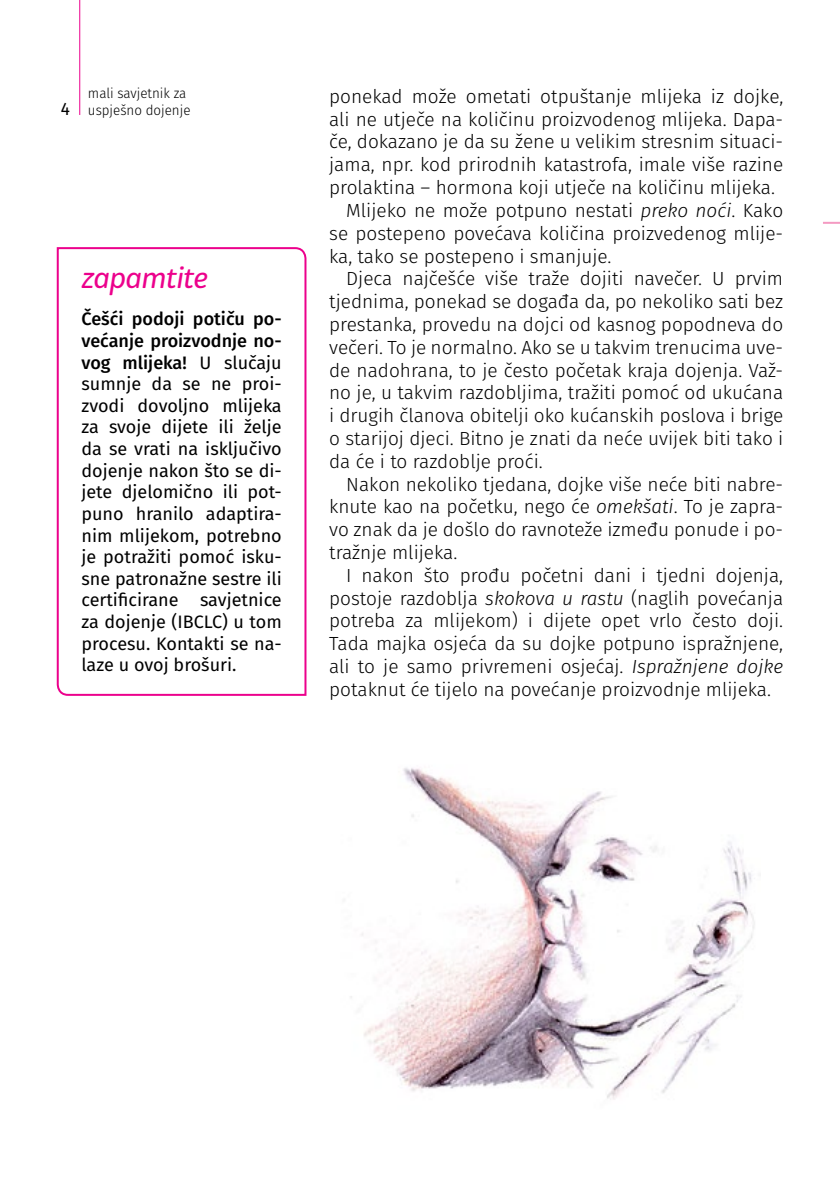
<style>
.page{position:relative;width:840px;height:1191px;background:#fff}
.page>*{position:absolute;margin:0;border:0;box-sizing:border-box;transform-origin:0 0}
.t1{font:italic 30px "Graviola Soft";letter-spacing:-.035em;color:#ec008c}
.t2{font:300 19px "Fira Sans";color:#000}
.t3{font:18px/21.6px "Fira Sans";color:#000;text-align:justify}
.t4{font:300 14px/16.8px "Fira Sans";color:#000;text-align:right;scale:.95 1}
.s1{font-weight:400;font-size:18px}
.s2{font-style:italic}
.s3{font-weight:500}
</style>
<div class="page">
<hr style="left:79px;top:0;width:1px;height:115px;background:#ec008c">
<svg style="left:56px;top:247px;width:251px;height:449px"></svg>
<img style="left:350px;top:768px;width:405px;height:332px">
<svg style="left:823px;top:222px;width:16px;height:2px"></svg>
<p class="t4" style="left:61px;top:85px;width:138px">mali savjetnik za<br><span class="s1">4</span> uspješno dojenje</p>
<p class="t2" style="left:329px;top:83px;width:455px">ponekad može ometati otpuštanje mlijeka iz dojke,</p>
<p class="t2" style="left:329px;top:106px;width:455px">ali ne utječe na količinu proizvodenog mlijeka. Dapa-</p>
<p class="t2" style="left:329px;top:128px;width:455px">če, dokazano je da su žene u velikim stresnim situaci-</p>
<p class="t2" style="left:329px;top:151px;width:455px">jama, npr. kod prirodnih katastrofa, imale više razine</p>
<p class="t2" style="left:329px;top:174px;width:447px">prolaktina – hormona koji utječe na količinu mlijeka.</p>
<p class="t2" style="left:346px;top:197px;width:438px">Mlijeko ne može potpuno nestati <span class="s2">preko noći</span>. Kako</p>
<p class="t2" style="left:329px;top:220px;width:455px">se postepeno povećava količina proizvedenog mlije-</p>
<p class="t2" style="left:329px;top:242px;width:284px">ka, tako se postepeno i smanjuje.</p>
<p class="t2" style="left:346px;top:265px;width:438px">Djeca najčešće više traže dojiti navečer. U prvim</p>
<p class="t2" style="left:329px;top:288px;width:455px">tjednima, ponekad se događa da, po nekoliko sati bez</p>
<p class="t2" style="left:329px;top:311px;width:455px">prestanka, provedu na dojci od kasnog popodneva do</p>
<p class="t2" style="left:329px;top:334px;width:455px">večeri. To je normalno. Ako se u takvim trenucima uve-</p>
<p class="t2" style="left:329px;top:356px;width:455px">de nadohrana, to je često početak kraja dojenja. Važ-</p>
<p class="t2" style="left:329px;top:379px;width:455px">no je, u takvim razdobljima, tražiti pomoć od ukućana</p>
<p class="t2" style="left:329px;top:402px;width:455px">i drugih članova obitelji oko kućanskih poslova i brige</p>
<p class="t2" style="left:329px;top:425px;width:455px">o starijoj djeci. Bitno je znati da neće uvijek biti tako i</p>
<p class="t2" style="left:329px;top:448px;width:215px">da će i to razdoblje proći.</p>
<p class="t2" style="left:346px;top:470px;width:438px">Nakon nekoliko tjedana, dojke više neće biti nabre-</p>
<p class="t2" style="left:329px;top:493px;width:455px">knute kao na početku, nego će <span class="s2">omekšati</span>. To je zapra-</p>
<p class="t2" style="left:329px;top:516px;width:455px">vo znak da je došlo do ravnoteže između ponude i po-</p>
<p class="t2" style="left:329px;top:539px;width:129px">tražnje mlijeka.</p>
<p class="t2" style="left:346px;top:562px;width:438px">I nakon što prođu početni dani i tjedni dojenja,</p>
<p class="t2" style="left:329px;top:584px;width:455px">postoje razdoblja <span class="s2">skokova u rastu</span> (naglih povećanja</p>
<p class="t2" style="left:329px;top:607px;width:455px">potreba za mlijekom) i dijete opet vrlo često doji.</p>
<p class="t2" style="left:329px;top:630px;width:455px">Tada majka osjeća da su dojke potpuno ispražnjene,</p>
<p class="t2" style="left:329px;top:653px;width:455px">ali to je samo privremeni osjećaj. <span class="s2">Ispražnjene dojke</span></p>
<p class="t2" style="left:329px;top:676px;width:443px">potaknut će tijelo na povećanje proizvodnje mlijeka.</p>
<h1 class="t1" style="left:81px;top:259px;width:128px">zapamtite</h1>
<p class="t3" style="left:81px;top:308px;width:202px"><span class="s3">Češći podoji potiču po&shy;većanje proizvodnje no&shy;vog mlijeka!</span> U slučaju sumnje da se ne proi&shy;zvodi dovoljno mlijeka za svoje dijete ili želje da se vrati na isključivo dojenje nakon što se di&shy;jete djelomično ili pot&shy;puno hranilo adaptira&shy;nim mlijekom, potrebno je potražiti pomoć isku&shy;sne patronažne sestre ili certificirane savjetnice za dojenje (IBCLC) u tom procesu. Kontakti se na&shy;laze u ovoj brošuri.</p>
</div>
